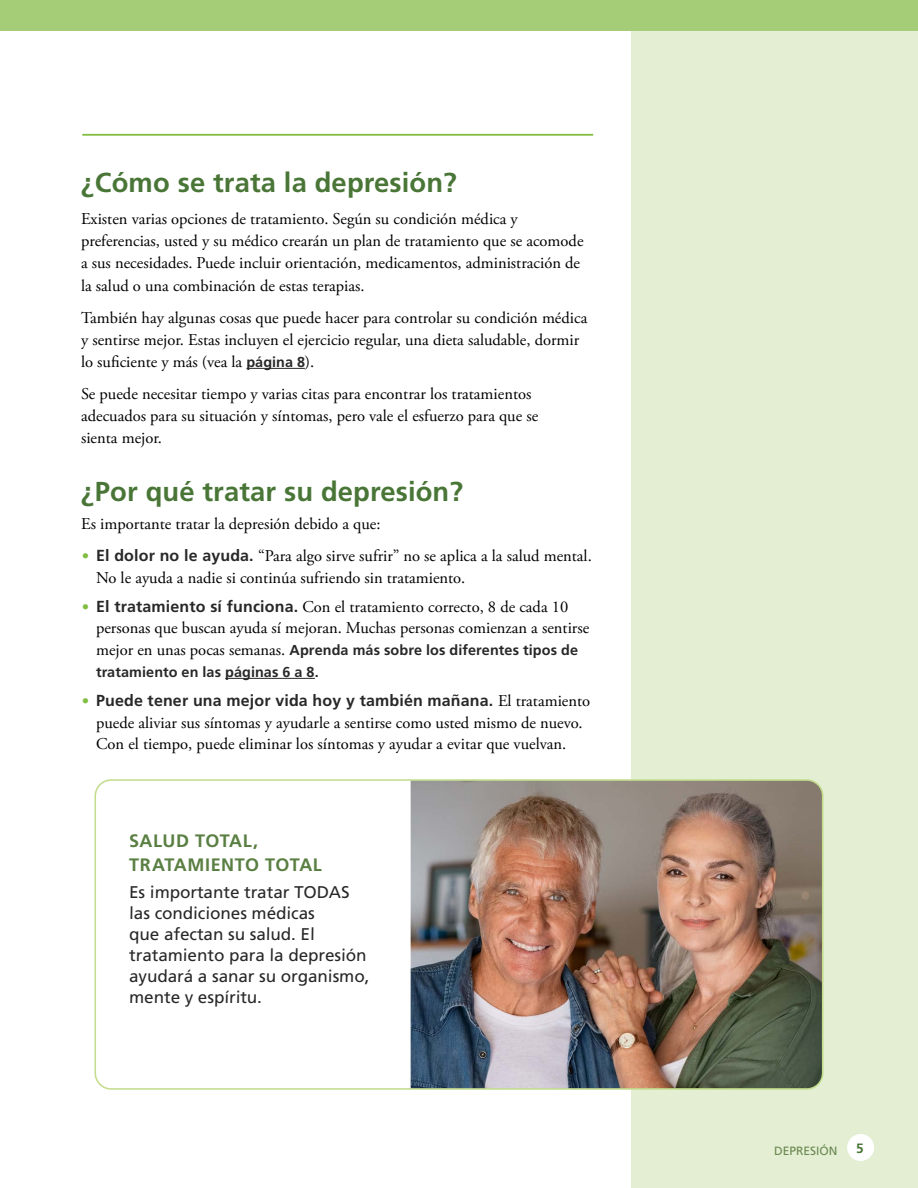
<style>
.page{position:relative;width:918px;height:1188px;background:#fff}
.page>*{position:absolute;margin:0;border:0;box-sizing:border-box;transform-origin:0 0}
.Head_1{font:700 27.3px "Frutiger LT Std";letter-spacing:.005em;color:#497637}
.head_1{font:700 18px/24px "Frutiger LT Std";letter-spacing:.025em;color:#5a7f42}
.Opening_paragraph{font:16.95px/21px "Frutiger LT Std";color:#292829}
.Main__p{font:16.5px/22.2px "Adobe Garamond Pro";color:#000}
.t1{font:700 15.9px "Frutiger LT Std";letter-spacing:.01em;color:#292829}
.t2{font:700 14.4px/21.8px "Frutiger LT Std";letter-spacing:.01em;color:#292829}
.t3{font:700 13.5px "Frutiger LT Std";color:#497637}
.t4{font:12px "Frutiger LT Std";color:#6a8851}
.s1{font-family:"Frutiger LT Std";font-weight:700;font-size:14.4px;color:#292829}
.s2{font-family:"Frutiger LT Std";font-weight:700;font-stretch:condensed;font-size:15px;color:#81bd41}
.s3{font-family:"Frutiger LT Std";font-weight:700;font-size:15.9px;color:#292829}
.s4{font-family:"Adobe Garamond Pro";font-weight:400;font-size:16.5px;color:#000}
.s5{font-stretch:condensed;font-size:15px;color:#81bd41}
</style>
<div class="page">
<div style="left:632px;top:0;width:286px;height:1188px;background:#e3eed3"></div>
<div style="left:0;top:0;width:918px;height:31px;background:#a5cc76"></div>
<hr style="left:246px;top:368px;width:59px;height:1px;background:#292829">
<hr style="left:225px;top:678px;width:90px;height:1px;background:#292829">
<hr style="left:82px;top:134px;width:511px;height:2px;background:#81bd41">
<img style="left:411px;top:782px;width:410px;height:305px">
<div style="left:95px;top:779px;width:729px;height:311px;border:2px solid #c3dd8d;border-radius:16px"></div>
<div style="left:847px;top:1134px;width:27px;height:27px;background:#fff;border-radius:50%"></div>
<p class="Head_1" style="left:81px;top:167px;width:377px">¿Cómo se trata la depresión?</p>
<p class="Main__p" style="left:81px;top:208px;width:504px">Existen varias opciones de tratamiento. Según su condición médica y preferencias, usted y su médico crearán un plan de tratamiento que se acomode a sus necesidades. Puede incluir orientación, medicamentos, administración de la salud o una combinación de estas terapias.</p>
<p class="Main__p" style="left:81px;top:307px;width:508px">También hay algunas cosas que puede hacer para controlar su condición médica y sentirse mejor. Estas incluyen el ejercicio regular, una dieta saludable, dormir lo suficiente y más (vea la <span class="s1">página 8</span>).</p>
<p class="Main__p" style="left:81px;top:383px;width:459px">Se puede necesitar tiempo y varias citas para encontrar los tratamientos adecuados para su situación y síntomas, pero vale el esfuerzo para que se sienta mejor.</p>
<p class="Head_1" style="left:81px;top:476px;width:384px">¿Por qué tratar su depresión?</p>
<p class="Main__p" style="left:81px;top:514px;width:301px">Es importante tratar la depresión debido a que:</p>
<p class="Main__p" style="left:96px;top:545px;width:497px;line-height:21.8px;text-indent:-14px"><span class="s2">•</span> <span class="s3">El dolor no le ayuda.</span> “Para algo sirve sufrir” no se aplica a la salud mental.<br>No le ayuda a nadie si continúa sufriendo sin tratamiento.</p>
<p class="Main__p" style="left:96px;top:596px;width:495px;line-height:21.8px;text-indent:-14px"><span class="s2">•</span> <span class="s3">El tratamiento sí funciona.</span> Con el tratamiento correcto, 8 de cada 10 personas que buscan ayuda sí mejoran. Muchas personas comienzan a sentirse</p>
<p class="t2" style="left:96px;top:639px;width:484px"><span class="s4">mejor en unas pocas semanas.</span> Aprenda más sobre los diferentes tipos de tratamiento en las páginas 6 a 8.</p>
<p class="t1" style="left:82px;top:691px;width:510px"><span class="s5">•</span> Puede tener una mejor vida hoy y también mañana. <span class="s4">El tratamiento</span></p>
<p class="Main__p" style="left:96px;top:712px;width:488px;line-height:21.8px">puede aliviar sus síntomas y ayudarle a sentirse como usted mismo de nuevo.<br>Con el tiempo, puede eliminar los síntomas y ayudar a evitar que vuelvan.</p>
<p class="head_1" style="left:129px;top:828px;width:194px">SALUD TOTAL,<br>TRATAMIENTO TOTAL</p>
<p class="Opening_paragraph" style="left:129px;top:882px;width:242px">Es importante tratar TODAS las condiciones médicas<br>que afectan su salud. El tratamiento para la depresión ayudará a sanar su organismo, mente y espíritu.</p>
<p class="t4" style="left:774px;top:1143px;width:65px">DEPRESIÓN</p>
<p class="t3" style="left:856px;top:1140px;width:9px">5</p>
</div>
